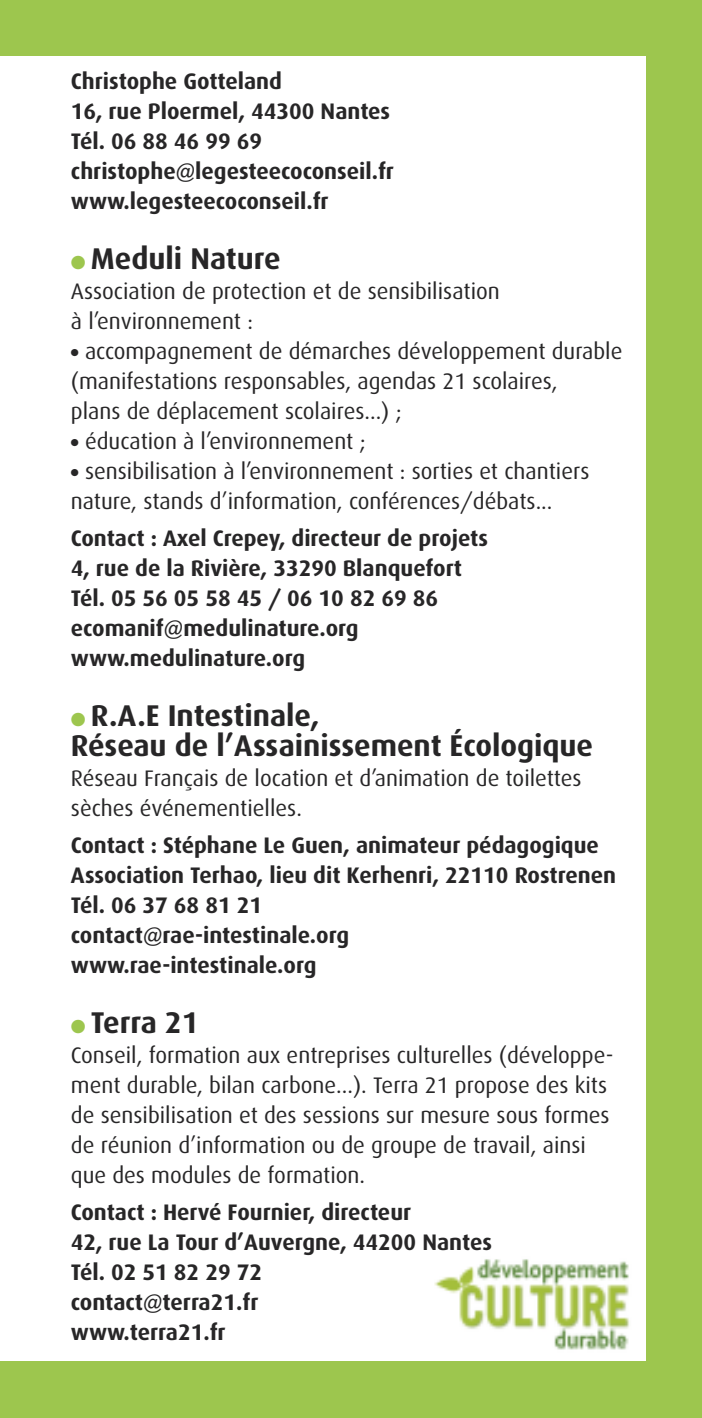
<style>
.page{position:relative;width:702px;height:1418px;background:#fff}
.page>*{position:absolute;margin:0;border:0;box-sizing:border-box;transform-origin:0 0}
.t1{font:700 30px/30px "Dax";color:#272627}
.t2{font:22.5px/30px "Dax";color:#272627}
.t3{font:700 22.5px/30px "Dax";color:#272627}
.s1{color:#9dc64e}
</style>
<div class="page">
<div style="left:0;top:0;width:702px;height:1417px;background:#9dc64e"></div>
<div style="left:0;top:57px;width:645px;height:1304px;background:#fff"></div>
<img style="left:434px;top:1259px;width:195px;height:91px">
<p class="t3" style="left:71px;top:67px;width:324px">Christophe Gotteland<br>16, rue Ploermel, 44300 Nantes<br>Tél. 06 88 46 99 69 christophe@legesteecoconseil.fr www.legesteecoconseil.fr</p>
<h1 class="t1" style="left:71px;top:245px;width:211px"><span class="s1">●</span> Meduli Nature</h1>
<p class="t2" style="left:71px;top:277px;width:430px">Association de protection et de sensibilisation à l’environnement :</p>
<p class="t2" style="left:71px;top:337px;width:553px">● accompagnement de démarches développement durable (manifestations responsables, agendas 21 scolaires,<br>plans de déplacement scolaires...) ;</p>
<p class="t2" style="left:71px;top:427px;width:296px">● éducation à l’environnement ;</p>
<p class="t2" style="left:71px;top:457px;width:520px">● sensibilisation à l’environnement : sorties et chantiers nature, stands d’information, conférences/débats...</p>
<p class="t3" style="left:71px;top:524px;width:418px">Contact : Axel Crepey, directeur de projets 4, rue de la Rivière, 33290 Blanquefort Tél. 05 56 05 58 45 / 06 10 82 69 86 ecomanif@medulinature.org www.medulinature.org</p>
<h1 class="t1" style="left:71px;top:702px;width:523px"><span class="s1">●</span> R.A.E Intestinale,<br>Réseau de l’Assainissement Écologique</h1>
<p class="t2" style="left:71px;top:764px;width:512px">Réseau Français de location et d’animation de toilettes sèches événementielles.</p>
<p class="t3" style="left:71px;top:831px;width:546px">Contact : Stéphane Le Guen, animateur pédagogique Association Terhao, lieu dit Kerhenri, 22110 Rostrenen Tél. 06 37 68 81 21<br>contact@rae-intestinale.org<br>www.rae-intestinale.org</p>
<h1 class="t1" style="left:71px;top:1009px;width:129px"><span class="s1">●</span> Terra 21</h1>
<p class="t2" style="left:71px;top:1041px;width:544px">Conseil, formation aux entreprises culturelles (développe&shy;ment durable, bilan carbone...). Terra 21 propose des kits de sensibilisation et des sessions sur mesure sous formes de réunion d’information ou de groupe de travail, ainsi que des modules de formation.</p>
<p class="t3" style="left:71px;top:1198px;width:422px">Contact : Hervé Fournier, directeur<br>42, rue La Tour d’Auvergne, 44200 Nantes<br>Tél. 02 51 82 29 72<br>contact@terra21.fr<br>www.terra21.fr</p>
</div>
